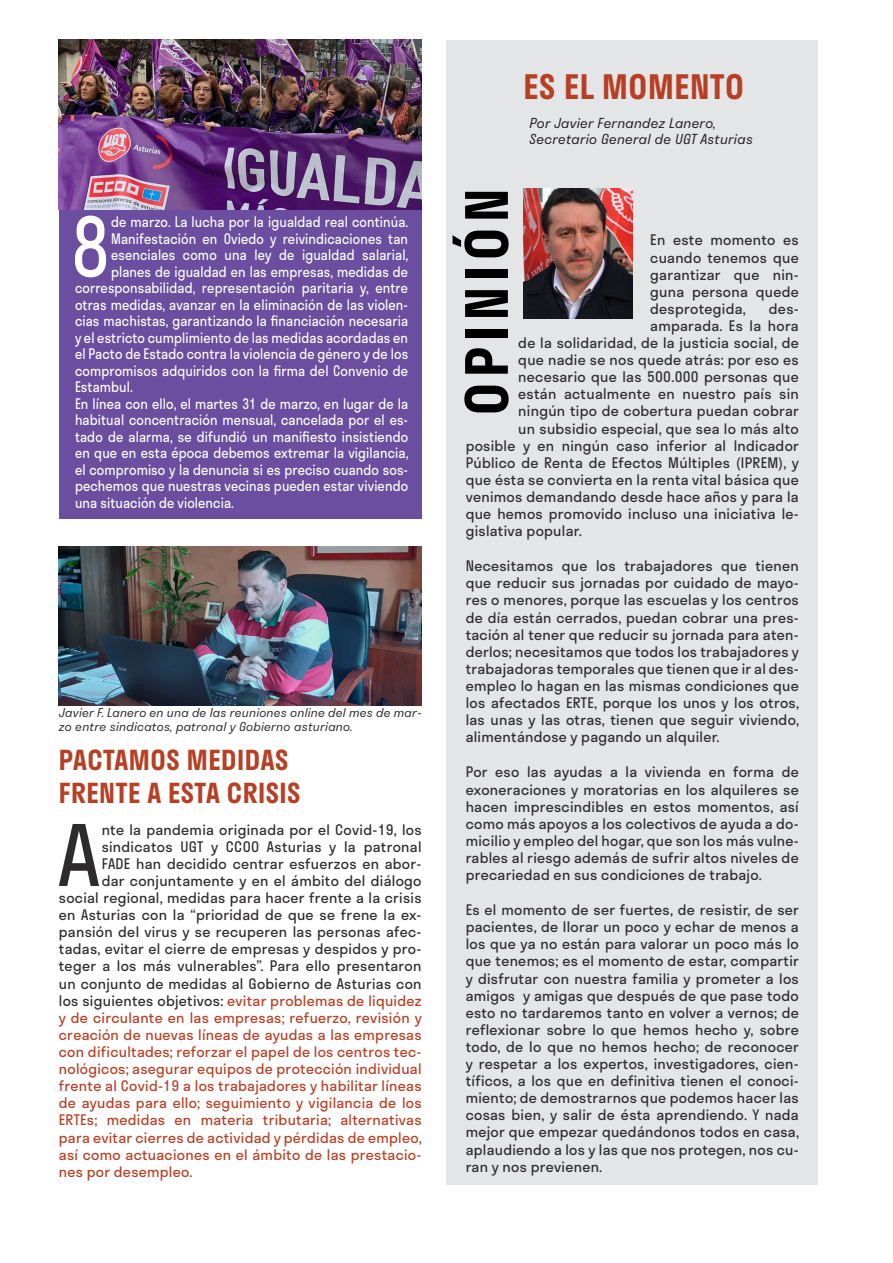
<style>
.page{position:relative;width:893px;height:1263px;background:#fff}
.page>*{position:absolute;margin:0;border:0;box-sizing:border-box;transform-origin:0 0}
.Left_Justify_Drop_Ca{font:82.65px "Stratos";color:#2e2b2c}
.Left_Justify_Drop_Ca-2{font:80.25px "Stratos";color:#fff;scale:.9 1}
.Left_Justify{font:600 57px "Stratos";letter-spacing:.1em;color:#000}
.Left{font:600 33px "Stratos";letter-spacing:.02em;color:#b73f24}
.Left-2{font:600 27px/32.4px "Stratos";letter-spacing:.02em;color:#b73f24}
.Left_Justify_Drop_Ca-3{font:14.25px/17.1px "Stratos";letter-spacing:.02em;color:#2e2b2c;text-align:justify}
.Left_Justify_Drop_Ca-4{font:14.25px/16.5px "Stratos";letter-spacing:.01em;color:#fff;text-align:justify;scale:.9 1}
.Left_Justify_Drop_Ca-5{font:14.25px "Stratos";letter-spacing:.02em;color:#b73f24}
.Left_Justify_Drop_Ca-6{font:italic 300 13.5px/16.2px "Stratos";letter-spacing:.02em;color:#231f20}
.Left_Justify_Drop_Ca-7{font:italic 300 12px/14.4px "Stratos";letter-spacing:.02em;color:#2e2b2c}
.s1{color:#2e2b2c}
</style>
<div class="page">
<div style="left:446px;top:40px;width:372px;height:1145px;background:#e4e5e7"></div>
<img style="left:59px;top:546px;width:363px;height:159px">
<div style="left:59px;top:209px;width:363px;height:310px;background:#6b4ea0"></div>
<img style="left:523px;top:188px;width:109px;height:131px">
<img style="left:59px;top:40px;width:363px;height:169px">
<p class="Left_Justify_Drop_Ca-2" style="left:71px;top:183px;width:46px">8</p>
<p class="Left_Justify_Drop_Ca-4" style="left:111px;top:213px;width:332px">de marzo. La lucha por la igualdad real continúa.</p>
<p class="Left_Justify_Drop_Ca-4" style="left:111px;top:230px;width:332px">Manifestación en Oviedo y reivindicaciones tan</p>
<p class="Left_Justify_Drop_Ca-4" style="left:111px;top:246px;width:332px">esenciales como una ley de igualdad salarial,</p>
<p class="Left_Justify_Drop_Ca-4" style="left:111px;top:263px;width:331px">planes de igualdad en las empresas, medidas de</p>
<p class="Left_Justify_Drop_Ca-4" style="left:75px;top:279px;width:372px">corresponsabilidad, representación paritaria y, entre</p>
<p class="Left_Justify_Drop_Ca-4" style="left:75px;top:296px;width:372px">otras medidas, avanzar en la eliminación de las violen-</p>
<p class="Left_Justify_Drop_Ca-4" style="left:75px;top:312px;width:372px">cias machistas, garantizando la financiación necesaria</p>
<p class="Left_Justify_Drop_Ca-4" style="left:75px;top:329px;width:372px">y el estricto cumplimiento de las medidas acordadas en</p>
<p class="Left_Justify_Drop_Ca-4" style="left:75px;top:345px;width:372px">el Pacto de Estado contra la violencia de género y de los</p>
<p class="Left_Justify_Drop_Ca-4" style="left:75px;top:362px;width:372px">compromisos adquiridos con la firma del Convenio de</p>
<p class="Left_Justify_Drop_Ca-4" style="left:75px;top:378px;width:66px">Estambul.</p>
<p class="Left_Justify_Drop_Ca-4" style="left:75px;top:395px;width:372px">En línea con ello, el martes 31 de marzo, en lugar de la habitual concentración mensual, cancelada por el es&shy;tado de alarma, se difundió un manifiesto insistiendo en que en esta época debemos extremar la vigilancia, el compromiso y la denuncia si es preciso cuando sos&shy;pechemos que nuestras vecinas pueden estar viviendo una situación de violencia.</p>
<p class="Left_Justify_Drop_Ca-7" style="left:59px;top:705px;width:364px">Javier F. Lanero en una de las reuniones online del mes de mar&shy;zo entre sindicatos, patronal y Gobierno asturiano.</p>
<p class="Left-2" style="left:59px;top:743px;width:243px">PACTAMOS MEDIDAS<br>FRENTE A ESTA CRISIS</p>
<p class="Left_Justify_Drop_Ca" style="left:58px;top:789px;width:44px">A</p>
<p class="Left_Justify_Drop_Ca-3" style="left:102px;top:820px;width:321px">nte la pandemia originada por el Covid-19, los</p>
<p class="Left_Justify_Drop_Ca-3" style="left:102px;top:837px;width:321px">sindicatos UGT y CCOO Asturias y la patronal</p>
<p class="Left_Justify_Drop_Ca-3" style="left:102px;top:854px;width:321px">FADE han decidido centrar esfuerzos en abor-</p>
<p class="Left_Justify_Drop_Ca-3" style="left:102px;top:872px;width:321px">dar conjuntamente y en el ámbito del diálogo</p>
<p class="Left_Justify_Drop_Ca-3" style="left:59px;top:889px;width:364px">social regional, medidas para hacer frente a la crisis</p>
<p class="Left_Justify_Drop_Ca-3" style="left:59px;top:906px;width:364px">en Asturias con la “prioridad de que se frene la ex-</p>
<p class="Left_Justify_Drop_Ca-3" style="left:59px;top:923px;width:364px">pansión del virus y se recuperen las personas afec-</p>
<p class="Left_Justify_Drop_Ca-3" style="left:59px;top:940px;width:364px">tadas, evitar el cierre de empresas y despidos y pro-</p>
<p class="Left_Justify_Drop_Ca-3" style="left:59px;top:957px;width:364px">teger a los más vulnerables”. Para ello presentaron</p>
<p class="Left_Justify_Drop_Ca-3" style="left:59px;top:974px;width:364px">un conjunto de medidas al Gobierno de Asturias con</p>
<p class="Left_Justify_Drop_Ca-5" style="left:59px;top:989px;width:364px"><span class="s1">los siguientes objetivos:</span> evitar problemas de liquidez</p>
<p class="Left_Justify_Drop_Ca-5" style="left:59px;top:1006px;width:364px">y de circulante en las empresas; refuerzo, revisión y</p>
<p class="Left_Justify_Drop_Ca-5" style="left:59px;top:1023px;width:364px">creación de nuevas líneas de ayudas a las empresas</p>
<p class="Left_Justify_Drop_Ca-5" style="left:59px;top:1040px;width:364px">con dificultades; reforzar el papel de los centros tec-</p>
<p class="Left_Justify_Drop_Ca-5" style="left:59px;top:1057px;width:364px">nológicos; asegurar equipos de protección individual</p>
<p class="Left_Justify_Drop_Ca-5" style="left:59px;top:1074px;width:364px">frente al Covid-19 a los trabajadores y habilitar líneas</p>
<p class="Left_Justify_Drop_Ca-5" style="left:59px;top:1091px;width:364px">de ayudas para ello; seguimiento y vigilancia de los</p>
<p class="Left_Justify_Drop_Ca-5" style="left:59px;top:1109px;width:364px">ERTEs; medidas en materia tributaria; alternativas</p>
<p class="Left_Justify_Drop_Ca-5" style="left:59px;top:1126px;width:364px">para evitar cierres de actividad y pérdidas de empleo,</p>
<p class="Left_Justify_Drop_Ca-5" style="left:59px;top:1143px;width:364px">así como actuaciones en el ámbito de las prestacio-</p>
<p class="Left_Justify_Drop_Ca-5" style="left:59px;top:1160px;width:135px">nes por desempleo.</p>
<p class="Left" style="left:523px;top:61px;width:222px">ES EL MOMENTO</p>
<p class="Left_Justify_Drop_Ca-6" style="left:530px;top:114px;width:225px">Por Javier Fernandez Lanero,<br>Secretario General de UGT Asturias</p>
<p class="Left_Justify" style="left:441px;top:415px;width:228px;rotate:-90deg">OPINIÓN</p>
<p class="Left_Justify_Drop_Ca-3" style="left:650px;top:231px;width:150px">En este momento es cuando tenemos que garantizar que nin&shy;guna persona quede desprotegida,</p>
<p class="Left_Justify_Drop_Ca-3" style="left:769px;top:300px;width:31px">des-</p>
<p class="Left_Justify_Drop_Ca-3" style="left:650px;top:317px;width:150px">amparada. Es la hora</p>
<p class="Left_Justify_Drop_Ca-3" style="left:518px;top:334px;width:282px">de la solidaridad, de la justicia social, de</p>
<p class="Left_Justify_Drop_Ca-3" style="left:518px;top:351px;width:282px">que nadie se nos quede atrás: por eso es</p>
<p class="Left_Justify_Drop_Ca-3" style="left:518px;top:368px;width:282px">necesario que las 500.000 personas que</p>
<p class="Left_Justify_Drop_Ca-3" style="left:518px;top:385px;width:282px">están actualmente en nuestro país sin</p>
<p class="Left_Justify_Drop_Ca-3" style="left:518px;top:402px;width:282px">ningún tipo de cobertura puedan cobrar</p>
<p class="Left_Justify_Drop_Ca-3" style="left:518px;top:419px;width:282px">un subsidio especial, que sea lo más alto</p>
<p class="Left_Justify_Drop_Ca-3" style="left:466px;top:436px;width:335px">posible y en ningún caso inferior al Indicador</p>
<p class="Left_Justify_Drop_Ca-3" style="left:466px;top:453px;width:335px">Público de Renta de Efectos Múltiples (IPREM), y</p>
<p class="Left_Justify_Drop_Ca-3" style="left:466px;top:471px;width:335px">que ésta se convierta en la renta vital básica que</p>
<p class="Left_Justify_Drop_Ca-3" style="left:466px;top:488px;width:335px">venimos demandando desde hace años y para la</p>
<p class="Left_Justify_Drop_Ca-3" style="left:466px;top:505px;width:335px">que hemos promovido incluso una iniciativa le-</p>
<p class="Left_Justify_Drop_Ca-3" style="left:466px;top:522px;width:118px">gislativa popular.</p>
<p class="Left_Justify_Drop_Ca-3" style="left:466px;top:557px;width:335px">Necesitamos que los trabajadores que tienen que reducir sus jornadas por cuidado de mayo&shy;res o menores, porque las escuelas y los centros de día están cerrados, puedan cobrar una pres&shy;tación al tener que reducir su jornada para aten&shy;derlos; necesitamos que todos los trabajadores y trabajadoras temporales que tienen que ir al des&shy;empleo lo hagan en las mismas condiciones que los afectados ERTE, porque los unos y los otros, las unas y las otras, tienen que seguir viviendo, alimentándose y pagando un alquiler.</p>
<p class="Left_Justify_Drop_Ca-3" style="left:466px;top:763px;width:335px">Por eso las ayudas a la vivienda en forma de exoneraciones y moratorias en los alquileres se hacen imprescindibles en estos momentos, así como más apoyos a los colectivos de ayuda a do&shy;micilio y empleo del hogar, que son los más vulne&shy;rables al riesgo además de sufrir altos niveles de precariedad en sus condiciones de trabajo.</p>
<p class="Left_Justify_Drop_Ca-3" style="left:466px;top:901px;width:335px">Es el momento de ser fuertes, de resistir, de ser pacientes, de llorar un poco y echar de menos a los que ya no están para valorar un poco más lo que tenemos; es el momento de estar, compartir y disfrutar con nuestra familia y prometer a los amigos y amigas que después de que pase todo esto no tardaremos tanto en volver a vernos; de reflexionar sobre lo que hemos hecho y, sobre todo, de lo que no hemos hecho; de reconocer y respetar a los expertos, investigadores, cien&shy;tíficos, a los que en definitiva tienen el conoci&shy;miento; de demostrarnos que podemos hacer las cosas bien, y salir de ésta aprendiendo. Y nada mejor que empezar quedándonos todos en casa, aplaudiendo a los y las que nos protegen, nos cu&shy;ran y nos previenen.</p>
</div>
